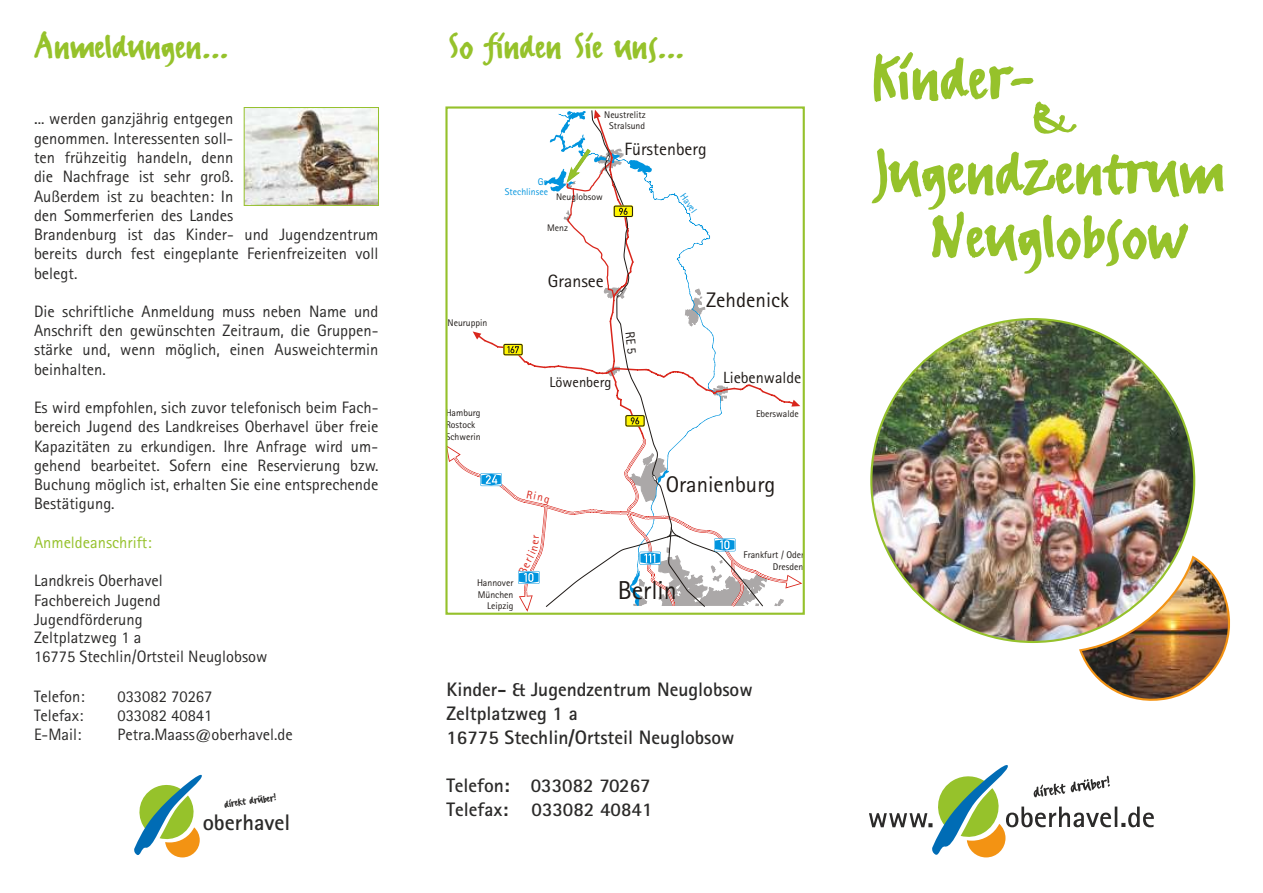
<style>
.page{position:relative;width:1263px;height:893px;background:#fff}
.page>*{position:absolute;margin:0;border:0;box-sizing:border-box;transform-origin:0 0}
.t1{font:76.95px/94.5px "FF Erikrighthand";color:#96c22b}
.t2{font:42px "FF Erikrighthand";color:#96c22b}
.t3{font:25.95px "Rotis Sans Serif";color:#1f1a17}
.t4{font:22.65px "Rotis Sans Serif";color:#1f1a17}
.t5{font:700 22.5px "Rotis Sans Serif";color:#2b2a29}
.t6{font:21px "Rotis Sans Serif";color:#1f1a17}
.t7{font:19.5px/24px "Rotis Sans Serif Bold 65";color:#2b2a29}
.t8{font:17.85px "Rotis Sans Serif";color:#1f1a17}
.t9{font:16.5px/19.2px "Rotis Sans Serif";color:#2b2a29;text-align:justify}
.t10{font:16.5px/19.2px "Rotis Sans Serif Std";color:#2b2a29}
.t11{font:16.5px "Rotis Sans Serif";color:#95c12b}
.t12{font:16.2px "Rotis Sans Serif";color:#1f1a17}
.t13{font:14.55px "Rotis Sans Serif";color:#1f1a17}
.t14{font:12.75px "FF Erikrighthand";color:#2b2a29}
.t15{font:9.75px/11.7px "Rotis Sans Serif";color:#1f1a17;text-align:right}
.t16{font:9.75px/9.3px "Rotis Sans Serif";color:#0094de;text-align:right}
.t17{font:9.45px "Rotis Sans Serif";color:#1f1a17}
.s1{font-size:18px}
.s2{font-family:"Rotis Sans Serif"}
.s3{font-family:"Rotis Sans Serif Std"}
</style>
<div class="page">
<img style="left:871px;top:319px;width:323px;height:323px;border-radius:50%">
<img style="left:1077px;top:554px;width:153px;height:147px">
<svg style="left:869px;top:765px;width:285px;height:92px"></svg>
<img style="left:246px;top:109px;width:131px;height:95px">
<div style="left:244px;top:107px;width:135px;height:99px;border:1px solid #95c12b"></div>
<svg style="left:134px;top:774px;width:68px;height:83px"></svg>
<div style="left:445px;top:106px;width:360px;height:509px;border:2px solid #95c12b"></div>
<svg style="left:446px;top:110px;width:356px;height:502px"></svg>
<h2 class="t2" style="left:34px;top:29px;width:196px">Anmeldungen...</h2>
<h2 class="t2" style="left:448px;top:29px;width:238px">So finden Sie uns...</h2>
<p class="t9" style="left:34px;top:110px;width:346px;text-align:left"><span class="s1">.</span>.. werden ganzjährig entgegen<br>genommen. Interessenten soll-<br>ten frühzeitig handeln, denn<br>die Nachfrage ist sehr groß.<br>Außerdem ist zu beachten: In<br>den Sommerferien des Landes<br>Brandenburg ist das Kinder- und Jugendzentrum bereits durch fest eingeplante Ferienfreizeiten voll belegt.</p>
<p class="t9" style="left:34px;top:303px;width:346px">Die schriftliche Anmeldung muss neben Name und Anschrift den gewünschten Zeitraum, die Gruppen&shy;stärke und, wenn möglich, einen Ausweichtermin beinhalten.</p>
<p class="t9" style="left:34px;top:399px;width:346px">Es wird empfohlen, sich zuvor telefonisch beim Fach&shy;bereich Jugend des Landkreises Oberhavel über freie Kapazitäten zu erkundigen. Ihre Anfrage wird um&shy;gehend bearbeitet. Sofern eine Reservierung bzw.<br>Buchung möglich ist, erhalten Sie eine entsprechende Bestätigung.</p>
<p class="t11" style="left:34px;top:535px;width:119px">Anmeldeanschrift:</p>
<p class="t9" style="left:34px;top:572px;width:130px;text-align:left">Landkreis Oberhavel<br>Fachbereich Jugend<br>Jugendförderung</p>
<p class="t10" style="left:34px;top:628px;width:235px">Zeltplatzweg 1 a<br>16775 Stechlin/Ortsteil Neuglobsow</p>
<p class="t9" style="left:34px;top:688px;width:52px">Telefon:<br>Telefax:<br>E-Mail:</p>
<p class="t10" style="left:117px;top:686px;width:97px"><span class="s2">0330</span>82 70267<br><span class="s2">0330</span>82 40841</p>
<p class="t9" style="left:117px;top:726px;width:177px"><span class="s3">Petra.Maass</span>@oberhavel.de</p>
<p class="t14" style="left:224px;top:799px;width:54px;rotate:-8deg">direkt drüber!</p>
<h3 class="t5" style="left:203px;top:813px;width:89px">oberhavel</h3>
<p class="t15" style="left:604px;top:109px;width:43px;text-align:center">Neustrelitz<br>Stralsund</p>
<p class="t15" style="left:448px;top:317px;width:41px">Neuruppin</p>
<p class="t15" style="left:446px;top:408px;width:36px;text-align:left">Hamburg<br>Rostock<br>Schwerin</p>
<p class="t16" style="left:505px;top:178px;width:45px">G r.<br>Stechlinsee</p>
<p class="t17" style="left:556px;top:192px;width:48px">Neuglobsow</p>
<p class="t17" style="left:547px;top:224px;width:22px">Menz</p>
<p class="t8" style="left:548px;top:274px;width:57px">Gransee</p>
<p class="t8" style="left:624px;top:141px;width:84px">Fürstenberg</p>
<p class="t16" style="left:686px;top:192px;width:23px;rotate:55deg">Havel</p>
<p class="t6" style="left:706px;top:291px;width:85px">Zehdenick</p>
<p class="t13" style="left:550px;top:376px;width:63px">Löwenberg</p>
<p class="t12" style="left:723px;top:370px;width:80px">Liebenwalde</p>
<p class="t15" style="left:756px;top:408px;width:44px">Eberswalde</p>
<h3 class="t4" style="left:666px;top:475px;width:111px">Oranienburg</h3>
<p class="t15" style="left:477px;top:578px;width:38px">Hannover<br>München<br>Leipzig</p>
<h3 class="t3" style="left:618px;top:579px;width:61px">Berlin</h3>
<p class="t15" style="left:743px;top:550px;width:62px">Frankfurt / Oder<br>Dresden</p>
<p class="t7" style="left:446px;top:679px;width:308px">Kinder- &amp; Jugendzentrum Neuglobsow<br>Zeltplatzweg 1 a<br>16775 Stechlin/Ortsteil Neuglobsow</p>
<p class="t7" style="left:446px;top:775px;width:207px">Telefon: 033082 70267<br>Telefax: 033082 40841</p>
<h1 class="t1" style="left:872px;top:37px;width:353px">Kinder-<sub>&amp;<br></sub>Jugendzentrum</h1>
<h1 class="t1" style="left:930px;top:195px;width:259px">Neuglobsow</h1>
</div>
